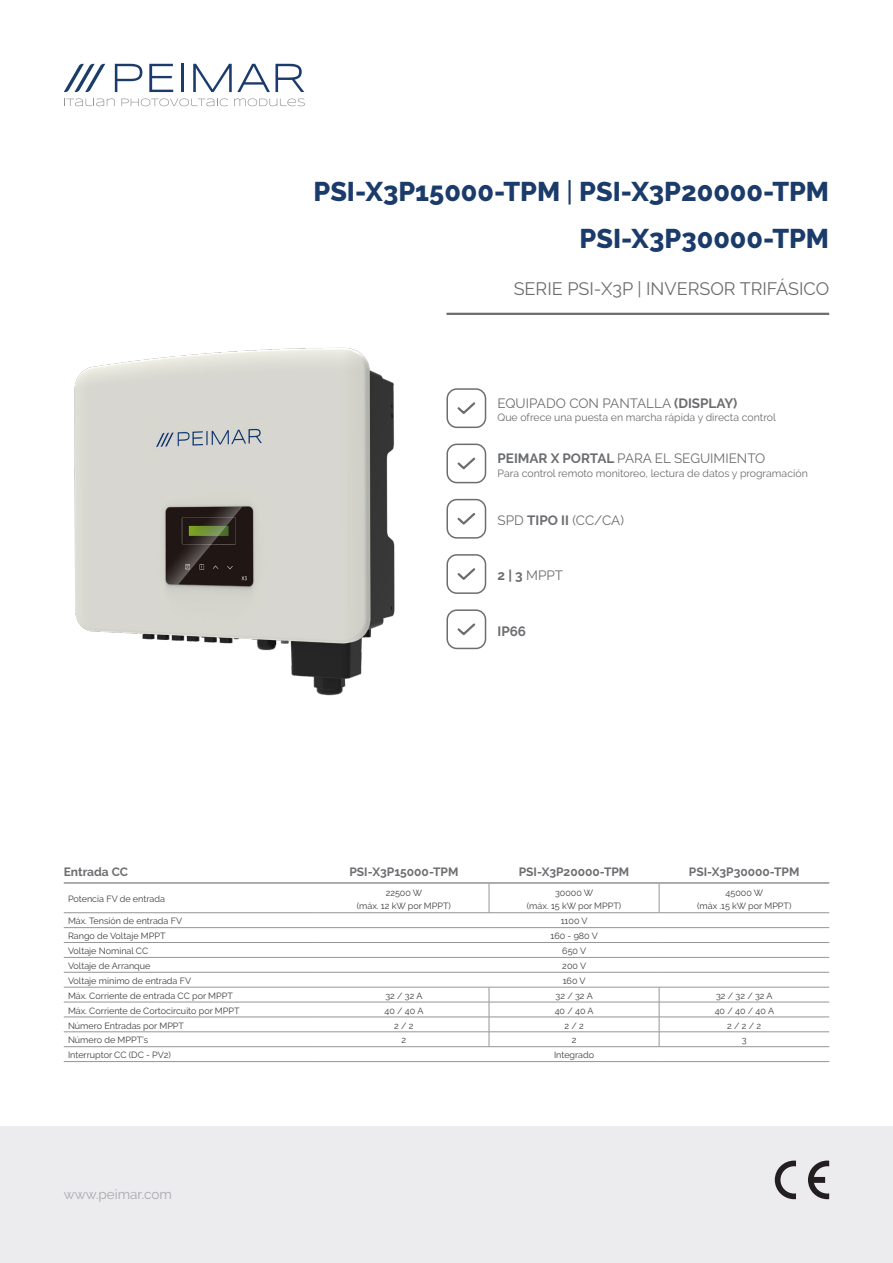
<style>
.page{position:relative;width:893px;height:1263px;background:#fff}
.page>*{position:absolute;margin:0;border:0;box-sizing:border-box;transform-origin:0 0}
.t1{font:800 27px "Raleway";color:#1b3b6b}
.t2{font:18px "Raleway";color:#6c6d70}
.t3{font:13.5px "Raleway";color:#6c6d70}
.t4{font:13.5px "Raleway";color:#a8a9ad}
.t5{font:700 13.5px "Raleway";color:#6c6d70}
.t6{font:700 12px "Raleway";color:#6c6d70}
.t7{font:10.5px "Raleway";color:#6c6d70}
.t8{font:9px "Raleway";color:#3e3e3f}
.s1{font-weight:500}
.s2{font-weight:700}
</style>
<div class="page">
<div style="left:0;top:1126px;width:893px;height:137px;background:#ececee"></div>
<svg style="left:775px;top:1160px;width:21px;height:39px"></svg>
<svg style="left:808px;top:1160px;width:21px;height:39px"></svg>
<svg style="left:115px;top:64px;width:27px;height:28px"></svg>
<svg style="left:149px;top:64px;width:24px;height:28px"></svg>
<hr style="left:181px;top:64px;width:3px;height:28px;background:#1b3b6b">
<svg style="left:193px;top:64px;width:111px;height:28px"></svg>
<svg style="left:64px;top:64px;width:41px;height:28px"></svg>
<svg style="left:64px;top:98px;width:51px;height:8px"></svg>
<svg style="left:121px;top:98px;width:107px;height:8px"></svg>
<svg style="left:234px;top:98px;width:71px;height:8px"></svg>
<hr style="left:64px;top:912px;width:255px;height:1px;background:#939598">
<hr style="left:319px;top:912px;width:170px;height:1px;background:#939598">
<hr style="left:489px;top:912px;width:170px;height:1px;background:#939598">
<hr style="left:659px;top:912px;width:170px;height:1px;background:#939598">
<hr style="left:64px;top:927px;width:255px;height:1px;background:#939598">
<hr style="left:319px;top:927px;width:170px;height:1px;background:#939598">
<hr style="left:489px;top:927px;width:170px;height:1px;background:#939598">
<hr style="left:659px;top:927px;width:170px;height:1px;background:#939598">
<hr style="left:64px;top:942px;width:255px;height:1px;background:#939598">
<hr style="left:319px;top:942px;width:170px;height:1px;background:#939598">
<hr style="left:489px;top:942px;width:170px;height:1px;background:#939598">
<hr style="left:659px;top:942px;width:170px;height:1px;background:#939598">
<hr style="left:64px;top:957px;width:255px;height:1px;background:#939598">
<hr style="left:319px;top:957px;width:170px;height:1px;background:#939598">
<hr style="left:489px;top:957px;width:170px;height:1px;background:#939598">
<hr style="left:659px;top:957px;width:170px;height:1px;background:#939598">
<hr style="left:64px;top:972px;width:255px;height:1px;background:#939598">
<hr style="left:319px;top:972px;width:170px;height:1px;background:#939598">
<hr style="left:489px;top:972px;width:170px;height:1px;background:#939598">
<hr style="left:659px;top:972px;width:170px;height:1px;background:#939598">
<hr style="left:64px;top:987px;width:255px;height:1px;background:#939598">
<hr style="left:319px;top:987px;width:170px;height:1px;background:#939598">
<hr style="left:489px;top:987px;width:170px;height:1px;background:#939598">
<hr style="left:659px;top:987px;width:170px;height:1px;background:#939598">
<hr style="left:64px;top:1002px;width:255px;height:1px;background:#939598">
<hr style="left:319px;top:1002px;width:170px;height:1px;background:#939598">
<hr style="left:489px;top:1002px;width:170px;height:1px;background:#939598">
<hr style="left:659px;top:1002px;width:170px;height:1px;background:#939598">
<hr style="left:64px;top:1017px;width:255px;height:1px;background:#939598">
<hr style="left:319px;top:1017px;width:170px;height:1px;background:#939598">
<hr style="left:489px;top:1017px;width:170px;height:1px;background:#939598">
<hr style="left:659px;top:1017px;width:170px;height:1px;background:#939598">
<hr style="left:64px;top:1031px;width:255px;height:1px;background:#939598">
<hr style="left:319px;top:1031px;width:170px;height:1px;background:#939598">
<hr style="left:489px;top:1031px;width:170px;height:1px;background:#939598">
<hr style="left:659px;top:1031px;width:170px;height:1px;background:#939598">
<hr style="left:64px;top:1046px;width:255px;height:1px;background:#939598">
<hr style="left:319px;top:1046px;width:170px;height:1px;background:#939598">
<hr style="left:489px;top:1046px;width:170px;height:1px;background:#939598">
<hr style="left:659px;top:1046px;width:170px;height:1px;background:#939598">
<hr style="left:64px;top:882px;width:255px;height:1px;background:#6c6d70">
<hr style="left:319px;top:882px;width:170px;height:1px;background:#6c6d70">
<hr style="left:489px;top:882px;width:170px;height:1px;background:#6c6d70">
<hr style="left:659px;top:882px;width:170px;height:1px;background:#6c6d70">
<svg style="left:489px;top:883px;width:1px;height:29px"></svg>
<svg style="left:659px;top:883px;width:1px;height:29px"></svg>
<svg style="left:489px;top:987px;width:1px;height:59px"></svg>
<svg style="left:659px;top:987px;width:1px;height:59px"></svg>
<hr style="left:64px;top:1061px;width:255px;height:1px;background:#939598">
<hr style="left:319px;top:1061px;width:170px;height:1px;background:#939598">
<hr style="left:489px;top:1061px;width:170px;height:1px;background:#939598">
<hr style="left:659px;top:1061px;width:170px;height:1px;background:#939598">
<hr style="left:446px;top:313px;width:383px;height:2px;background:#6c6d70">
<img style="left:74px;top:347px;width:321px;height:349px">
<svg style="left:457px;top:402px;width:19px;height:12px"></svg>
<div style="left:446px;top:388px;width:40px;height:40px;border:2px solid #6c6d70;border-radius:10px"></div>
<svg style="left:457px;top:457px;width:19px;height:13px"></svg>
<div style="left:446px;top:444px;width:40px;height:39px;border:2px solid #6c6d70;border-radius:10px"></div>
<svg style="left:457px;top:513px;width:19px;height:12px"></svg>
<div style="left:446px;top:499px;width:40px;height:40px;border:2px solid #6c6d70;border-radius:10px"></div>
<svg style="left:457px;top:568px;width:19px;height:12px"></svg>
<div style="left:446px;top:554px;width:40px;height:40px;border:2px solid #6c6d70;border-radius:10px"></div>
<svg style="left:457px;top:623px;width:19px;height:13px"></svg>
<div style="left:446px;top:609px;width:40px;height:40px;border:2px solid #6c6d70;border-radius:10px"></div>
<p class="t1" style="left:313px;top:176px;width:517px">PSI-X3P15000-TPM <span class="s1">|</span> PSI-X3P20000-TPM</p>
<p class="t1" style="left:580px;top:223px;width:251px">PSI-X3P30000-TPM</p>
<p class="t2" style="left:514px;top:278px;width:317px">SERIE PSI-X3P | INVERSOR TRIFÁSICO</p>
<p class="t3" style="left:497px;top:395px;width:241px">EQUIPADO CON PANTALLA <span class="s2">(DISPLAY)</span></p>
<p class="t7" style="left:497px;top:411px;width:280px">Que ofrece una puesta en marcha rápida y directa control</p>
<p class="t3" style="left:497px;top:450px;width:269px"><span class="s2">PEIMAR X PORTAL</span> PARA EL SEGUIMIENTO</p>
<p class="t7" style="left:497px;top:467px;width:312px">Para control remoto monitoreo, lectura de datos y programación</p>
<p class="t3" style="left:497px;top:512px;width:128px">SPD <span class="s2">TIPO II</span> (CC/CA)</p>
<p class="t3" style="left:497px;top:568px;width:67px"><span class="s2">2 | 3</span> MPPT</p>
<p class="t5" style="left:497px;top:623px;width:30px">IP66</p>
<p class="t6" style="left:64px;top:864px;width:66px">Entrada CC</p>
<p class="t6" style="left:349px;top:864px;width:111px">PSI-X3P15000-TPM</p>
<p class="t6" style="left:519px;top:864px;width:112px">PSI-X3P20000-TPM</p>
<p class="t6" style="left:689px;top:864px;width:112px">PSI-X3P30000-TPM</p>
<p class="t8" style="left:68px;top:894px;width:98px">Potencia FV de entrada</p>
<p class="t8" style="left:386px;top:887px;width:38px">22500 W</p>
<p class="t8" style="left:357px;top:901px;width:96px">(máx. 12 kW por MPPT)</p>
<p class="t8" style="left:555px;top:887px;width:40px">30000 W</p>
<p class="t8" style="left:527px;top:901px;width:96px">(máx. 15 kW por MPPT)</p>
<p class="t8" style="left:725px;top:887px;width:39px">45000 W</p>
<p class="t8" style="left:697px;top:901px;width:96px">(máx .15 kW por MPPT)</p>
<p class="t8" style="left:68px;top:916px;width:116px">Máx. Tensión de entrada FV</p>
<p class="t8" style="left:561px;top:916px;width:28px">1100 V</p>
<p class="t8" style="left:68px;top:931px;width:99px">Rango de Voltaje MPPT</p>
<p class="t8" style="left:550px;top:931px;width:49px">160 - 980 V</p>
<p class="t8" style="left:68px;top:946px;width:82px">Voltaje Nominal CC</p>
<p class="t8" style="left:562px;top:946px;width:25px">650 V</p>
<p class="t8" style="left:68px;top:961px;width:84px">Voltaje de Arranque</p>
<p class="t8" style="left:562px;top:961px;width:25px">200 V</p>
<p class="t8" style="left:68px;top:975px;width:125px">Voltaje mínimo de entrada FV</p>
<p class="t8" style="left:563px;top:975px;width:24px">160 V</p>
<p class="t8" style="left:68px;top:990px;width:166px">Máx. Corriente de entrada CC por MPPT</p>
<p class="t8" style="left:385px;top:990px;width:39px">32 / 32 A</p>
<p class="t8" style="left:556px;top:990px;width:39px">32 / 32 A</p>
<p class="t8" style="left:716px;top:990px;width:58px">32 / 32 / 32 A</p>
<p class="t8" style="left:68px;top:1005px;width:173px">Máx. Corriente de Cortocircuito por MPPT</p>
<p class="t8" style="left:384px;top:1005px;width:40px">40 / 40 A</p>
<p class="t8" style="left:555px;top:1005px;width:40px">40 / 40 A</p>
<p class="t8" style="left:715px;top:1005px;width:61px">40 / 40 / 40 A</p>
<p class="t8" style="left:68px;top:1020px;width:117px">Número Entradas por MPPT</p>
<p class="t8" style="left:394px;top:1020px;width:21px">2 / 2</p>
<p class="t8" style="left:564px;top:1020px;width:21px">2 / 2</p>
<p class="t8" style="left:727px;top:1020px;width:36px">2 / 2 / 2</p>
<p class="t8" style="left:68px;top:1035px;width:82px">Número de MPPT’s</p>
<p class="t8" style="left:401px;top:1035px;width:6px">2</p>
<p class="t8" style="left:572px;top:1035px;width:6px">2</p>
<p class="t8" style="left:742px;top:1035px;width:6px">3</p>
<p class="t8" style="left:68px;top:1050px;width:104px">Interruptor CC (DC - PV2)</p>
<p class="t8" style="left:554px;top:1050px;width:42px">Integrado</p>
<p class="t4" style="left:64px;top:1186px;width:110px">www.peimar.com</p>
</div>
